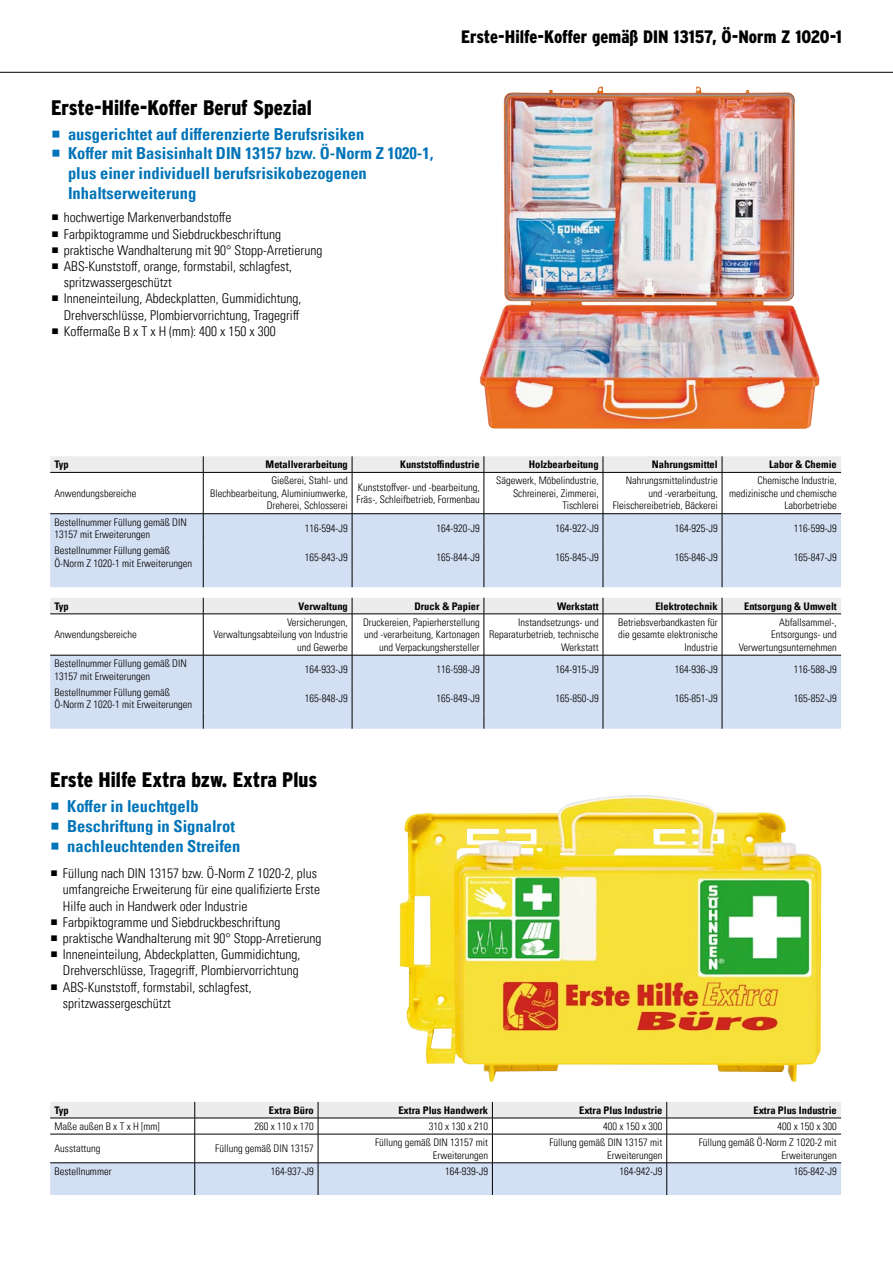
<style>
.page{position:relative;width:893px;height:1263px;background:#fff}
.page>*{position:absolute;margin:0;border:0;box-sizing:border-box;transform-origin:0 0}
.t1{font:900 21px "Interstate CE Condensed";color:#000}
.t2{font:900 18px "Interstate CE Condensed";color:#000}
.t3{font:700 condensed 16.5px/19.8px "Univers LT Pro";color:#0074b8}
.t4{font:300 condensed 13.5px/16.2px "Univers LT Pro";color:#000}
.t5{font:300 condensed 10.5px/12.6px "Univers LT Pro";color:#000;text-align:right}
.t6{font:700 condensed 10.5px "Univers LT Pro";color:#000}
</style>
<div class="page">
<hr style="left:0;top:72px;width:893px;height:1px;background:#000">
<svg style="left:50px;top:456px;width:791px;height:131px"></svg>
<svg style="left:50px;top:598px;width:791px;height:131px"></svg>
<svg style="left:50px;top:1102px;width:791px;height:93px"></svg>
<img style="left:479px;top:86px;width:340px;height:343px">
<img style="left:400px;top:795px;width:421px;height:287px">
<h1 class="t1" style="left:51px;top:93px;width:262px">Erste-Hilfe-Koffer Beruf Spezial</h1>
<h3 class="t3" style="left:68px;top:123px;width:367px">ausgerichtet auf differenzierte Berufsrisiken<br>Koffer mit Basisinhalt DIN 13157 bzw. Ö-Norm Z 1020-1, plus einer individuell berufsrisikobezogenen Inhaltserweiterung</h3>
<p class="t4" style="left:64px;top:209px;width:260px">hochwertige Markenverbandstoffe<br>Farbpiktogramme und Siebdruckbeschriftung praktische Wandhalterung mit 90° Stopp-Arretierung ABS-Kunststoff, orange, formstabil, schlagfest, spritzwassergeschützt<br>Inneneinteilung, Abdeckplatten, Gummidichtung, Drehverschlüsse, Plombiervorrichtung, Tragegriff Koffermaße B x T x H (mm): 400 x 150 x 300</p>
<h2 class="t2" style="left:461px;top:25px;width:382px">Erste-Hilfe-Koffer gemäß DIN 13157, Ö-Norm Z 1020-1</h2>
<p class="t6" style="left:54px;top:458px;width:16px">Typ</p>
<p class="t6" style="left:266px;top:458px;width:84px">Metallverarbeitung</p>
<p class="t6" style="left:400px;top:458px;width:81px">Kunststoffindustrie</p>
<p class="t6" style="left:529px;top:458px;width:72px">Holzbearbeitung</p>
<p class="t6" style="left:652px;top:458px;width:67px">Nahrungsmittel</p>
<p class="t6" style="left:769px;top:458px;width:69px">Labor &amp; Chemie</p>
<p class="t5" style="left:54px;top:486px;width:84px">Anwendungsbereiche</p>
<p class="t5" style="left:210px;top:474px;width:139px">Gießerei, Stahl- und<br>Blechbearbeitung, Aluminiumwerke,<br>Dreherei, Schlosserei</p>
<p class="t5" style="left:357px;top:480px;width:125px;text-align:left">Kunststoffver- und -bearbeitung,<br>Fräs-, Schleifbetrieb, Formenbau</p>
<p class="t5" style="left:496px;top:474px;width:104px">Sägewerk, Möbelindustrie,<br>Schreinerei, Zimmerei,<br>Tischlerei</p>
<p class="t5" style="left:613px;top:474px;width:106px">Nahrungsmittelindustrie und -verarbeitung,<br>Fleischereibetrieb, Bäckerei</p>
<p class="t5" style="left:729px;top:474px;width:109px">Chemische Industrie, medizinische und chemische<br>Laborbetriebe</p>
<p class="t5" style="left:54px;top:515px;width:134px;text-align:left">Bestellnummer Füllung gemäß DIN<br>13157 mit Erweiterungen</p>
<p class="t5" style="left:305px;top:521px;width:45px">116-594-J9</p>
<p class="t5" style="left:437px;top:521px;width:45px">164-920-J9</p>
<p class="t5" style="left:556px;top:521px;width:45px">164-922-J9</p>
<p class="t5" style="left:675px;top:521px;width:45px">164-925-J9</p>
<p class="t5" style="left:794px;top:521px;width:45px">116-599-J9</p>
<p class="t5" style="left:54px;top:544px;width:139px;text-align:left">Bestellnummer Füllung gemäß<br>Ö-Norm Z 1020-1 mit Erweiterungen</p>
<p class="t5" style="left:305px;top:550px;width:45px">165-843-J9</p>
<p class="t5" style="left:437px;top:550px;width:45px">165-844-J9</p>
<p class="t5" style="left:556px;top:550px;width:45px">165-845-J9</p>
<p class="t5" style="left:675px;top:550px;width:45px">165-846-J9</p>
<p class="t5" style="left:794px;top:550px;width:45px">165-847-J9</p>
<p class="t6" style="left:54px;top:599px;width:16px">Typ</p>
<p class="t6" style="left:299px;top:599px;width:51px">Verwaltung</p>
<p class="t6" style="left:414px;top:599px;width:67px">Druck &amp; Papier</p>
<p class="t6" style="left:557px;top:599px;width:43px">Werkstatt</p>
<p class="t6" style="left:655px;top:599px;width:64px">Elektrotechnik</p>
<p class="t6" style="left:744px;top:599px;width:94px">Entsorgung &amp; Umwelt</p>
<p class="t5" style="left:54px;top:628px;width:84px">Anwendungsbereiche</p>
<p class="t5" style="left:214px;top:615px;width:136px">Versicherungen,<br>Verwaltungsabteilung von Industrie und Gewerbe</p>
<p class="t5" style="left:363px;top:615px;width:118px">Druckereien, Papierherstellung und -verarbeitung, Kartonagen und Verpackungshersteller</p>
<p class="t5" style="left:489px;top:615px;width:111px">Instandsetzungs- und<br>Reparaturbetrieb, technische<br>Werkstatt</p>
<p class="t5" style="left:618px;top:615px;width:101px">Betriebsverbandkasten für die gesamte elektronische<br>Industrie</p>
<p class="t5" style="left:739px;top:615px;width:100px">Abfallsammel-,<br>Entsorgungs- und<br>Verwertungsunternehmen</p>
<p class="t5" style="left:54px;top:656px;width:134px;text-align:left">Bestellnummer Füllung gemäß DIN<br>13157 mit Erweiterungen</p>
<p class="t5" style="left:305px;top:663px;width:45px">164-933-J9</p>
<p class="t5" style="left:437px;top:663px;width:45px">116-598-J9</p>
<p class="t5" style="left:556px;top:663px;width:45px">164-915-J9</p>
<p class="t5" style="left:675px;top:663px;width:45px">164-936-J9</p>
<p class="t5" style="left:794px;top:663px;width:45px">116-588-J9</p>
<p class="t5" style="left:54px;top:685px;width:139px;text-align:left">Bestellnummer Füllung gemäß<br>Ö-Norm Z 1020-1 mit Erweiterungen</p>
<p class="t5" style="left:305px;top:691px;width:45px">165-848-J9</p>
<p class="t5" style="left:437px;top:691px;width:45px">165-849-J9</p>
<p class="t5" style="left:556px;top:691px;width:45px">165-850-J9</p>
<p class="t5" style="left:675px;top:691px;width:45px">165-851-J9</p>
<p class="t5" style="left:794px;top:691px;width:45px">165-852-J9</p>
<h1 class="t1" style="left:50px;top:765px;width:269px">Erste Hilfe Extra bzw. Extra Plus</h1>
<h3 class="t3" style="left:67px;top:796px;width:175px">Koffer in leuchtgelb<br>Beschriftung in Signalrot nachleuchtenden Streifen</h3>
<p class="t4" style="left:63px;top:864px;width:260px">Füllung nach DIN 13157 bzw. Ö-Norm Z 1020-2, plus umfangreiche Erweiterung für eine qualifizierte Erste Hilfe auch in Handwerk oder Industrie Farbpiktogramme und Siebdruckbeschriftung praktische Wandhalterung mit 90° Stopp-Arretierung Inneneinteilung, Abdeckplatten, Gummidichtung, Drehverschlüsse, Tragegriff, Plombiervorrichtung ABS-Kunststoff, formstabil, schlagfest, spritzwassergeschützt</p>
<p class="t6" style="left:54px;top:1103px;width:16px">Typ</p>
<p class="t6" style="left:269px;top:1103px;width:46px">Extra Büro</p>
<p class="t6" style="left:398px;top:1103px;width:91px">Extra Plus Handwerk</p>
<p class="t6" style="left:579px;top:1103px;width:85px">Extra Plus Industrie</p>
<p class="t6" style="left:753px;top:1103px;width:85px">Extra Plus Industrie</p>
<p class="t5" style="left:54px;top:1119px;width:107px">Maße außen B x T x H [mm]</p>
<p class="t5" style="left:254px;top:1119px;width:61px">260 x 110 x 170</p>
<p class="t5" style="left:429px;top:1119px;width:61px">310 x 130 x 210</p>
<p class="t5" style="left:603px;top:1119px;width:61px">400 x 150 x 300</p>
<p class="t5" style="left:777px;top:1119px;width:61px">400 x 150 x 300</p>
<p class="t5" style="left:54px;top:1142px;width:48px">Ausstattung</p>
<p class="t5" style="left:215px;top:1142px;width:100px">Füllung gemäß DIN 13157</p>
<p class="t5" style="left:375px;top:1135px;width:115px">Füllung gemäß DIN 13157 mit<br>Erweiterungen</p>
<p class="t5" style="left:549px;top:1135px;width:115px">Füllung gemäß DIN 13157 mit<br>Erweiterungen</p>
<p class="t5" style="left:699px;top:1135px;width:140px">Füllung gemäß Ö-Norm Z 1020-2 mit<br>Erweiterungen</p>
<p class="t5" style="left:54px;top:1164px;width:59px">Bestellnummer</p>
<p class="t5" style="left:271px;top:1164px;width:45px">164-937-J9</p>
<p class="t5" style="left:445px;top:1164px;width:45px">164-939-J9</p>
<p class="t5" style="left:619px;top:1164px;width:45px">164-942-J9</p>
<p class="t5" style="left:794px;top:1164px;width:45px">165-842-J9</p>
</div>
